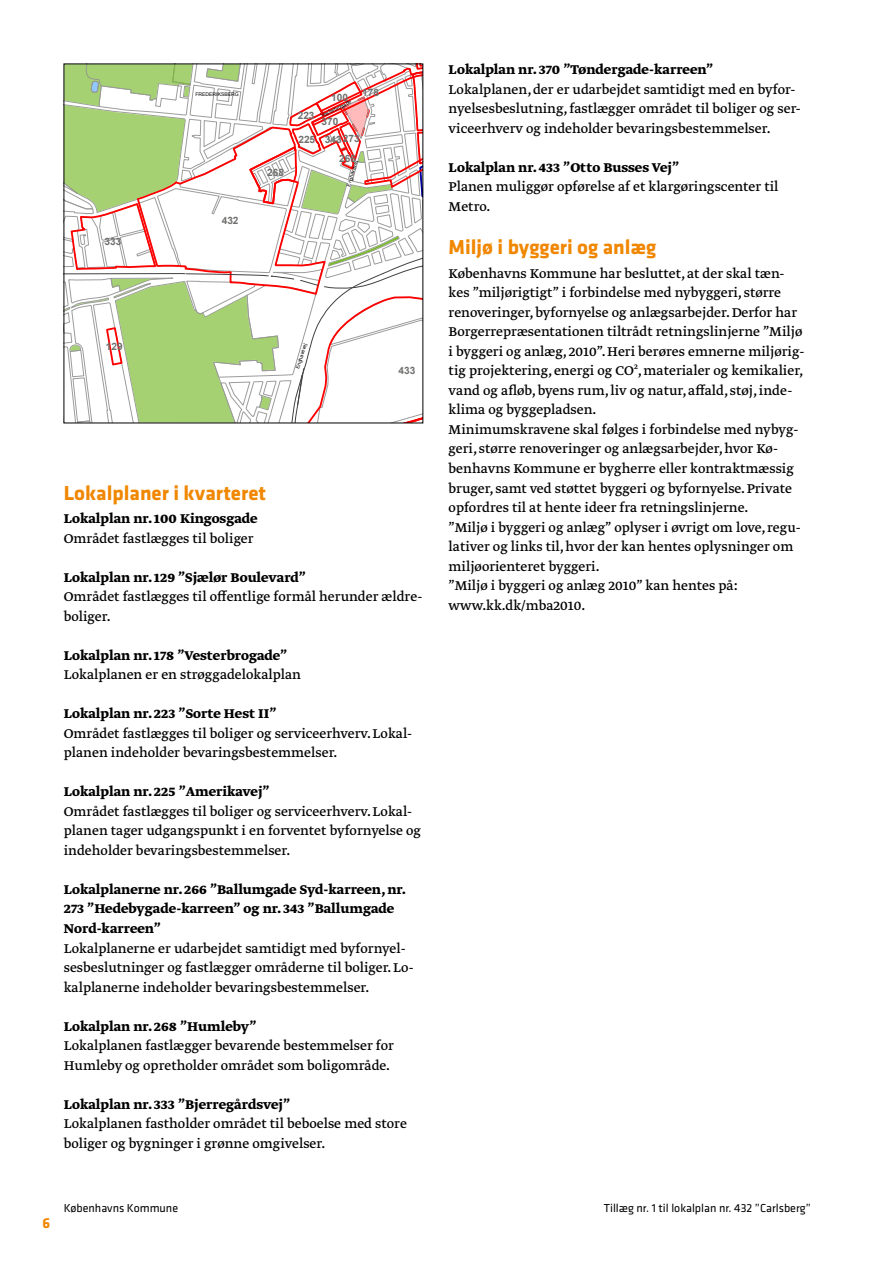
<style>
.page{position:relative;width:893px;height:1263px;background:#fff}
.page>*{position:absolute;margin:0;border:0;box-sizing:border-box;transform-origin:0 0}
.t1{font:700 21px "Klavika";color:#f18700}
.t2{font:15px/19.5px "Greta Text";color:#000}
.t3{font:700 15px/19.5px "Greta Text";color:#000}
.t4{font:700 15px "Klavika";color:#f18700}
.t5{font:12px "Klavika";color:#000}
.t6{font:700 10.2px "Arial";color:#6f6f6e}
.t7{font:5.1px "Arial";color:#000}
</style>
<div class="page">
<svg style="left:66px;top:66px;width:355px;height:355px"></svg>
<p class="t7" style="left:195px;top:92px;width:45px">FREDERIKSBERG</p>
<p class="t6" style="left:331px;top:93px;width:18px">100</p>
<p class="t7" style="left:320px;top:114px;width:35px;rotate:-25deg">Vesterbrogade</p>
<p class="t6" style="left:298px;top:110px;width:18px">223</p>
<p class="t6" style="left:321px;top:116px;width:18px">370</p>
<p class="t6" style="left:362px;top:88px;width:18px">178</p>
<p class="t6" style="left:104px;top:236px;width:18px">333</p>
<p class="t6" style="left:106px;top:341px;width:18px">129</p>
<p class="t6" style="left:222px;top:215px;width:18px">432</p>
<p class="t6" style="left:267px;top:168px;width:18px">268</p>
<p class="t6" style="left:298px;top:134px;width:63px">225 343273</p>
<p class="t6" style="left:339px;top:153px;width:18px">266</p>
<p class="t7" style="left:347px;top:186px;width:28px;rotate:-74deg">Enghavevej</p>
<p class="t7" style="left:296px;top:368px;width:28px;rotate:-74deg">Enghavevej</p>
<p class="t6" style="left:399px;top:365px;width:18px">433</p>
<h1 class="t1" style="left:64px;top:485px;width:204px">Lokalplaner i kvarteret</h1>
<p class="t3" style="left:64px;top:510px;width:195px">Lokalplan nr. 100 Kingosgade</p>
<p class="t2" style="left:64px;top:529px;width:191px">Området fastlægges til boliger</p>
<p class="t3" style="left:64px;top:568px;width:244px">Lokalplan nr. 129 ”Sjælør Boulevard”</p>
<p class="t2" style="left:64px;top:588px;width:360px">Området fastlægges til offentlige formål herunder ældre&shy;boliger.</p>
<p class="t3" style="left:64px;top:646px;width:225px">Lokalplan nr. 178 ”Vesterbrogade”</p>
<p class="t2" style="left:64px;top:666px;width:239px">Lokalplanen er en strøggadelokalplan</p>
<p class="t3" style="left:64px;top:705px;width:214px">Lokalplan nr. 223 ”Sorte Hest II”</p>
<p class="t2" style="left:64px;top:724px;width:350px">Området fastlægges til boliger og serviceerhverv. Lokal&shy;planen indeholder bevaringsbestemmelser.</p>
<p class="t3" style="left:64px;top:783px;width:207px">Lokalplan nr. 225 ”Amerikavej”</p>
<p class="t2" style="left:64px;top:802px;width:359px">Området fastlægges til boliger og serviceerhverv. Lokal&shy;planen tager udgangspunkt i en forventet byfornyelse og indeholder bevaringsbestemmelser.</p>
<p class="t3" style="left:64px;top:880px;width:344px">Lokalplanerne nr. 266 ”Ballumgade Syd-karreen, nr.<br>273 ”Hedebygade-karreen” og nr. 343 ”Ballumgade<br>Nord-karreen”</p>
<p class="t2" style="left:64px;top:939px;width:352px">Lokalplanerne er udarbejdet samtidigt med byfornyel&shy;sesbeslutninger og fastlægger områderne til boliger. Lo&shy;kalplanerne indeholder bevaringsbestemmelser.</p>
<p class="t3" style="left:64px;top:1017px;width:194px">Lokalplan nr. 268 ”Humleby”</p>
<p class="t2" style="left:64px;top:1036px;width:332px">Lokalplanen fastlægger bevarende bestemmelser for<br>Humleby og opretholder området som boligområde.</p>
<p class="t3" style="left:64px;top:1095px;width:228px">Lokalplan nr. 333 ”Bjerregårdsvej”</p>
<p class="t2" style="left:64px;top:1114px;width:345px">Lokalplanen fastholder området til beboelse med store boliger og bygninger i grønne omgivelser.</p>
<p class="t3" style="left:449px;top:61px;width:266px">Lokalplan nr. 370 ”Tøndergade-karreen”</p>
<p class="t2" style="left:449px;top:81px;width:354px">Lokalplanen, der er udarbejdet samtidigt med en byfor&shy;nyelsesbeslutning, fastlægger området til boliger og ser&shy;viceerhverv og indeholder bevaringsbestemmelser.</p>
<p class="t3" style="left:449px;top:159px;width:232px">Lokalplan nr. 433 ”Otto Busses Vej”</p>
<p class="t2" style="left:449px;top:178px;width:331px">Planen muliggør opførelse af et klargøringscenter til<br>Metro.</p>
<h1 class="t1" style="left:449px;top:239px;width:209px">Miljø i byggeri og anlæg</h1>
<p class="t2" style="left:449px;top:265px;width:357px">Københavns Kommune har besluttet, at der skal tæn&shy;kes ”miljørigtigt” i forbindelse med nybyggeri, større renoveringer, byfornyelse og anlægsarbejder. Derfor har Borgerrepræsentationen tiltrådt retningslinjerne ”Miljø i byggeri og anlæg, 2010”. Heri berøres emnerne miljørig&shy;tig projektering, energi og CO², materialer og kemikalier, vand og afløb, byens rum, liv og natur, affald, støj, inde&shy;klima og byggepladsen.<br>Minimumskravene skal følges i forbindelse med nybyg&shy;geri, større renoveringer og anlægsarbejder, hvor Kø&shy;benhavns Kommune er bygherre eller kontraktmæssig bruger, samt ved støttet byggeri og byfornyelse. Private opfordres til at hente ideer fra retningslinjerne.<br>”Miljø i byggeri og anlæg” oplyser i øvrigt om love, regu&shy;lativer og links til, hvor der kan hentes oplysninger om miljøorienteret byggeri.<br>”Miljø i byggeri og anlæg 2010” kan hentes på: www.kk.dk/mba2010.</p>
<p class="t4" style="left:43px;top:1217px;width:9px">6</p>
<p class="t5" style="left:64px;top:1204px;width:116px">Københavns Kommune</p>
<p class="t5" style="left:604px;top:1204px;width:209px">Tillæg nr. 1 til lokalplan nr. 432 ”Carlsberg”</p>
</div>
